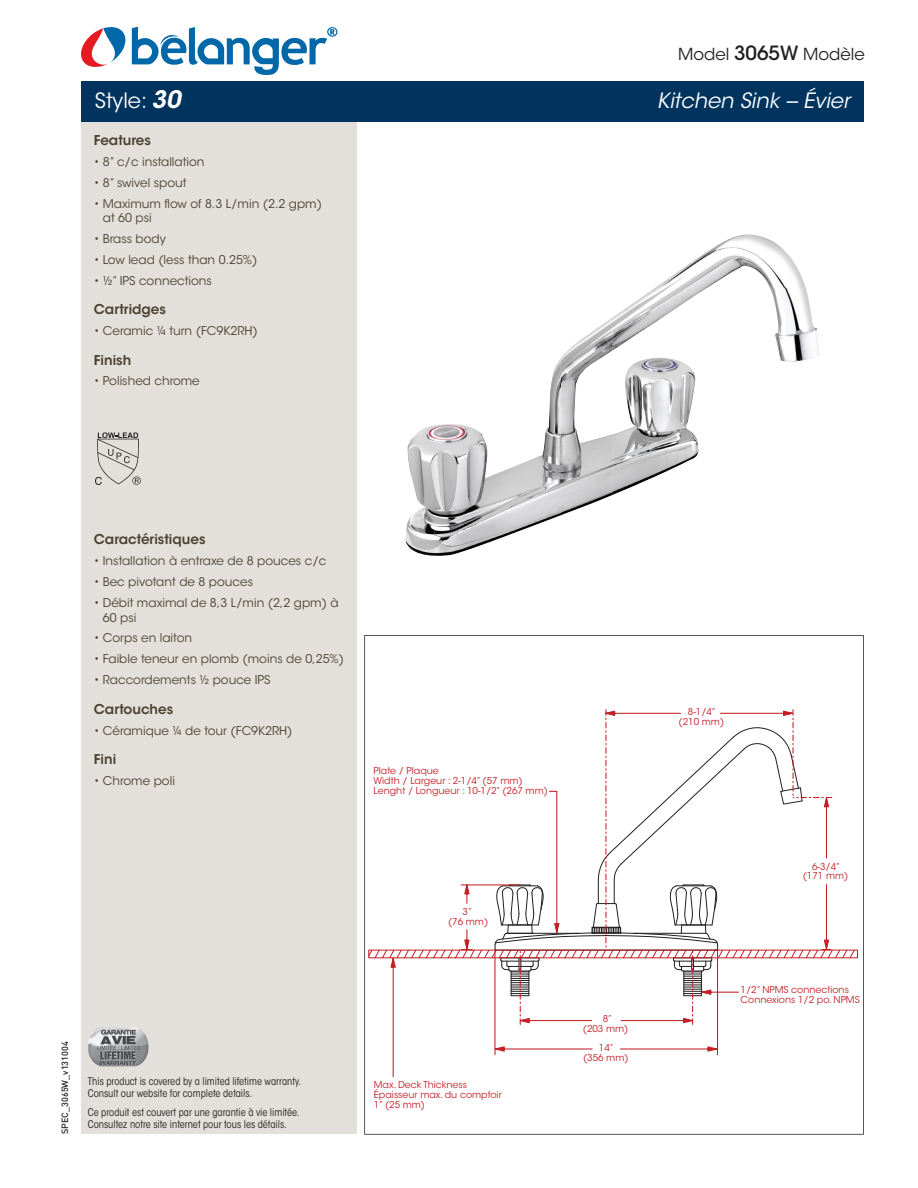
<style>
.page{position:relative;width:918px;height:1188px;background:#fff}
.page>*{position:absolute;margin:0;border:0;box-sizing:border-box;transform-origin:0 0}
.t1{font:italic 21px "ITC Avant Garde Std";color:#fff}
.t2{font:21px "ITC Avant Garde Std";color:#fff}
.t3{font:16.5px "ITC Avant Garde Std";color:#231f20}
.t4{font:600 13.5px "ITC Avant Garde Std";color:#4b4231}
.t5{font:12px/14.4px "ITC Avant Garde Std";color:#4b4231}
.t6{font:condensed 10.5px/12px "ITC Avant Garde Std";color:#231f20}
.t7{font:9.45px/9.9px "ITC Avant Garde Std";color:#c42026;text-align:center}
.t8{font:500 9px "DIN";color:#231f20}
.s1{font-weight:600;font-style:italic;font-size:24px}
.s2{font-weight:500;font-size:19.5px}
</style>
<div class="page">
<div style="left:81px;top:81px;width:275px;height:1053px;background:#e3e0db"></div>
<div style="left:81px;top:81px;width:783px;height:41px;background:#00345e"></div>
<svg style="left:95px;top:432px;width:46px;height:53px"></svg>
<svg style="left:364px;top:635px;width:500px;height:500px"></svg>
<img style="left:613px;top:246px;width:103px;height:249px">
<img style="left:716px;top:234px;width:90px;height:54px">
<img style="left:561px;top:317px;width:52px;height:198px">
<img style="left:770px;top:288px;width:49px;height:74px">
<img style="left:509px;top:358px;width:52px;height:177px">
<img style="left:406px;top:424px;width:103px;height:132px">
<img style="left:88px;top:1027px;width:61px;height:39px">
<svg style="left:81px;top:27px;width:257px;height:48px"></svg>
<h1 class="t2" style="left:95px;top:87px;width:87px">Style: <span class="s1">30</span></h1>
<p class="t4" style="left:94px;top:132px;width:59px">Features</p>
<p class="t5" style="left:94px;top:154px;width:112px">• 8” c/c installation</p>
<p class="t5" style="left:94px;top:175px;width:94px">• 8” swivel spout</p>
<p class="t5" style="left:103px;top:196px;width:221px;text-indent:-9px">• Maximum flow of 8.3 L/min (2.2 gpm) at 60 psi</p>
<p class="t5" style="left:94px;top:232px;width:74px">• Brass body</p>
<p class="t5" style="left:94px;top:252px;width:165px">• Low lead (less than 0.25%)</p>
<p class="t5" style="left:94px;top:273px;width:120px">• ½” IPS connections</p>
<p class="t4" style="left:94px;top:301px;width:74px">Cartridges</p>
<p class="t5" style="left:94px;top:324px;width:165px">• Ceramic ¼ turn (FC9K2RH)</p>
<p class="t4" style="left:94px;top:351px;width:39px">Finish</p>
<p class="t5" style="left:94px;top:374px;width:107px">• Polished chrome</p>
<h2 class="t3" style="left:678px;top:44px;width:188px">Model <span class="s2">3065W</span> Modèle</h2>
<h1 class="t1" style="left:657px;top:88px;width:194px">Kitchen Sink -- Évier</h1>
<p class="t4" style="left:94px;top:531px;width:113px">Caractéristiques</p>
<p class="t5" style="left:94px;top:554px;width:234px">• Installation à entraxe de 8 pouces c/c</p>
<p class="t5" style="left:94px;top:575px;width:161px">• Bec pivotant de 8 pouces</p>
<p class="t5" style="left:103px;top:596px;width:237px;text-indent:-9px">• Débit maximal de 8,3 L/min (2,2 gpm) à<br>60 psi</p>
<p class="t5" style="left:94px;top:631px;width:100px">• Corps en laiton</p>
<p class="t5" style="left:94px;top:652px;width:252px">• Faible teneur en plomb (moins de 0,25%)</p>
<p class="t5" style="left:94px;top:673px;width:178px">• Raccordements ½ pouce IPS</p>
<p class="t4" style="left:94px;top:700px;width:81px">Cartouches</p>
<p class="t5" style="left:94px;top:723px;width:200px">• Céramique ¼ de tour (FC9K2RH)</p>
<p class="t4" style="left:94px;top:751px;width:24px">Fini</p>
<p class="t5" style="left:94px;top:774px;width:83px">• Chrome poli</p>
<p class="t7" style="left:374px;top:766px;width:176px;text-align:left">Plate / Plaque<br>Width / Largeur : 2-1/4” (57 mm)<br>Lenght / Longueur : 10-1/2” (267 mm)</p>
<p class="t8" style="left:59px;top:1134px;width:94px;rotate:-90deg">SPEC_3065W_v131004</p>
<p class="t6" style="left:88px;top:1075px;width:215px">This product is covered by a limited lifetime warranty.<br>Consult our website for complete details.</p>
<p class="t6" style="left:88px;top:1106px;width:213px">Ce produit est couvert par une garantie à vie limitée.<br>Consultez notre site internet pour tous les détails.</p>
<p class="t7" style="left:448px;top:907px;width:42px">3”<br>(76 mm)</p>
<p class="t7" style="left:374px;top:1080px;width:129px;text-align:left">Max. Deck Thickness<br>Épaisseur max. du comptoir<br>1” (25 mm)</p>
<p class="t7" style="left:583px;top:1014px;width:47px">8”<br>(203 mm)</p>
<p class="t7" style="left:583px;top:1043px;width:47px">14”<br>(356 mm)</p>
<p class="t7" style="left:679px;top:707px;width:47px">8-1/4” (210 mm)</p>
<p class="t7" style="left:803px;top:861px;width:47px">6-3/4” (171 mm)</p>
<p class="t7" style="left:741px;top:985px;width:121px;text-align:left">1/2” NPMS connections<br>Connexions 1/2 po. NPMS</p>
</div>
